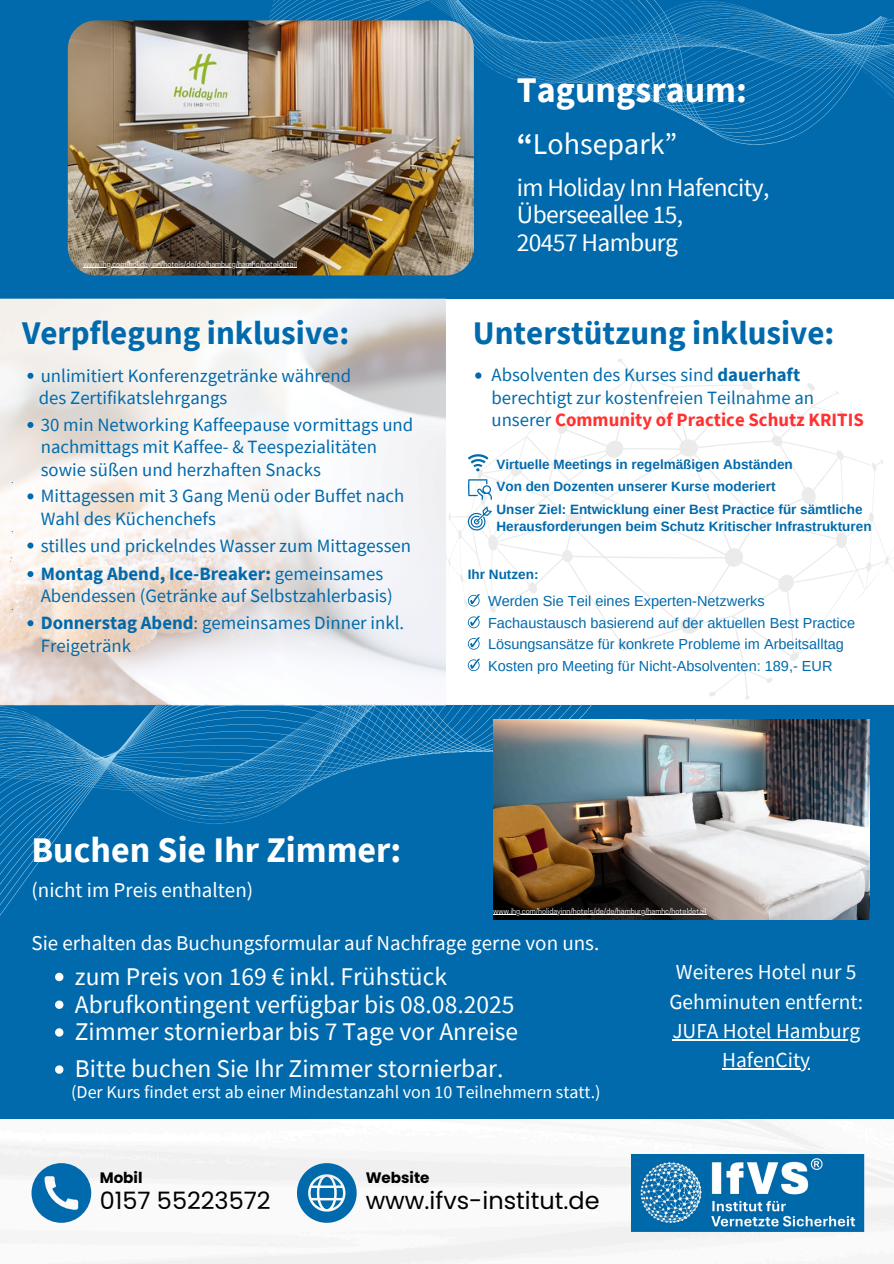
<style>
.page{position:relative;width:894px;height:1264px;background:#fff}
.page>*{position:absolute;margin:0;border:0;box-sizing:border-box;transform-origin:0 0}
.t1{font:700 36px "Source Sans Pro";color:#fff}
.t2{font:700 33px "Source Sans Pro";color:#006aac}
.t3{font:30px "Source Sans Pro";color:#fff}
.t4{font:25.5px "Source Sans Pro";color:#fff}
.t5{font:25.5px/27px "Source Sans Pro";letter-spacing:-.025em;color:#fff}
.t6{font:24px "Poppins";color:#000}
.t7{font:21.45px/29.2px "Source Sans Pro";color:#fff;text-align:center}
.t8{font:21px "Source Sans Pro";color:#fff}
.t9{font:18.75px/22.4px "Source Sans Pro";color:#006aac}
.t10{font:18px "Source Sans Pro";color:#fff}
.t11{font:700 15.15px "Poppins";color:#000}
.t12{font:14.55px "Arimo";color:#006aac}
.t13{font:700 13.5px "Arimo";color:#006aac}
.t14{font:7.5px "Cooper Hewitt";color:#fff}
.s1{font-weight:700}
.s2{font-weight:700;color:#ff3131}
</style>
<div class="page">
<img style="left:0;top:298px;width:893px;height:965px">
<svg style="left:31px;top:1163px;width:60px;height:59px"></svg>
<svg style="left:297px;top:1163px;width:59px;height:59px"></svg>
<img style="left:631px;top:1154px;width:233px;height:76px">
<div style="left:0;top:705px;width:893px;height:413px;background:#006aac"></div>
<svg style="left:0;top:704px;width:710px;height:278px"></svg>
<div style="left:0;top:298px;width:892px;height:406px;background:#fff"></div>
<div style="left:0;top:0;width:893px;height:298px;background:#006aac"></div>
<svg style="left:269px;top:0;width:624px;height:265px"></svg>
<img style="left:68px;top:20px;width:405px;height:255px;border-radius:28px">
<svg style="left:445px;top:358px;width:448px;height:341px"></svg>
<svg style="left:467px;top:506px;width:24px;height:24px"></svg>
<svg style="left:467px;top:454px;width:21px;height:17px"></svg>
<svg style="left:467px;top:479px;width:24px;height:20px"></svg>
<img style="left:0;top:298px;width:445px;height:407px">
<svg style="left:467px;top:594px;width:12px;height:12px"></svg>
<svg style="left:467px;top:616px;width:12px;height:12px"></svg>
<svg style="left:467px;top:637px;width:12px;height:12px"></svg>
<svg style="left:467px;top:658px;width:12px;height:13px"></svg>
<img style="left:493px;top:719px;width:375px;height:200px">
<svg style="left:27px;top:373px;width:6px;height:6px"></svg>
<svg style="left:27px;top:422px;width:6px;height:6px"></svg>
<svg style="left:27px;top:493px;width:6px;height:6px"></svg>
<svg style="left:27px;top:542px;width:6px;height:6px"></svg>
<svg style="left:27px;top:571px;width:6px;height:6px"></svg>
<svg style="left:27px;top:620px;width:6px;height:6px"></svg>
<svg style="left:475px;top:372px;width:6px;height:7px"></svg>
<hr style="left:84px;top:267px;width:213px;height:1px;background:#fff">
<svg style="left:55px;top:972px;width:8px;height:9px"></svg>
<svg style="left:55px;top:1000px;width:8px;height:8px"></svg>
<svg style="left:55px;top:1028px;width:8px;height:8px"></svg>
<svg style="left:55px;top:1065px;width:8px;height:8px"></svg>
<hr style="left:672px;top:1038px;width:187px;height:2px;background:#fff">
<hr style="left:722px;top:1068px;width:88px;height:1px;background:#fff">
<hr style="left:493px;top:914px;width:213px;height:1px;background:#fff">
<p class="t14" style="left:84px;top:261px;width:215px">www.ihg.com/holidayinn/hotels/de/de/hamburg/hamhc/hoteldetail</p>
<p class="t2" style="left:22px;top:312px;width:328px">Verpflegung inklusive:</p>
<h1 class="t9" style="left:41px;top:364px;width:312px">unlimitiert Konferenzgetränke während</h1>
<p class="t9" style="left:39px;top:386px;width:190px">des Zertifikatslehrgangs</p>
<p class="t9" style="left:41px;top:413px;width:374px">30 min Networking Kaffeepause vormittags und nachmittags mit Kaffee- &amp; Teespezialitäten sowie süßen und herzhaften Snacks</p>
<p class="t9" style="left:41px;top:484px;width:365px">Mittagessen mit 3 Gang Menü oder Buffet nach<br>Wahl des Küchenchefs</p>
<p class="t9" style="left:41px;top:533px;width:372px">stilles und prickelndes Wasser zum Mittagessen</p>
<p class="t9" style="left:41px;top:562px;width:353px"><span class="s1">Montag Abend, Ice-Breaker:</span> gemeinsames<br>Abendessen (Getränke auf Selbstzahlerbasis)</p>
<p class="t9" style="left:41px;top:611px;width:365px"><span class="s1">Donnerstag Abend</span>: gemeinsames Dinner inkl.<br>Freigetränk</p>
<p class="t1" style="left:516px;top:66px;width:231px">Tagungsraum:</p>
<p class="t3" style="left:516px;top:124px;width:162px"><span class="s1">“</span>Lohsepark”</p>
<p class="t5" style="left:516px;top:174px;width:254px">im Holiday Inn Hafencity,<br>Überseeallee 15,<br>20457 Hamburg</p>
<p class="t2" style="left:472px;top:311px;width:363px">Unterstützung inklusive:</p>
<p class="t9" style="left:491px;top:363px;width:374px">Absolventen des Kurses sind <span class="s1">dauerhaft </span>berechtigt zur kostenfreien Teilnahme an unserer <span class="s2">Community of Practice Schutz KRITIS</span></p>
<h1 class="t13" style="left:496px;top:456px;width:298px">Virtuelle Meetings in regelmäßigen Abständen</h1>
<h2 class="t13" style="left:496px;top:479px;width:280px">Von den Dozenten unserer Kurse moderiert</h2>
<h3 class="t13" style="left:496px;top:501px;width:367px">Unser Ziel: Entwicklung einer Best Practice für sämtliche</h3>
<p class="t13" style="left:496px;top:518px;width:376px">Herausforderungen beim Schutz Kritischer Infrastrukturen</p>
<p class="t13" style="left:467px;top:566px;width:72px">Ihr Nutzen:</p>
<h1 class="t12" style="left:488px;top:593px;width:278px">Werden Sie Teil eines Experten-Netzwerks</h1>
<p class="t12" style="left:488px;top:614px;width:368px">Fachaustausch basierend auf der aktuellen Best Practice</p>
<h5 class="t12" style="left:488px;top:636px;width:357px">Lösungsansätze für konkrete Probleme im Arbeitsalltag</h5>
<p class="t12" style="left:488px;top:657px;width:346px">Kosten pro Meeting für Nicht-Absolventen: 189,- EUR</p>
<p class="t1" style="left:31px;top:826px;width:371px">Buchen Sie Ihr Zimmer:</p>
<p class="t8" style="left:31px;top:876px;width:223px">(nicht im Preis enthalten)</p>
<p class="t8" style="left:31px;top:929px;width:569px">Sie erhalten das Buchungsformular auf Nachfrage gerne von uns.</p>
<p class="t4" style="left:75px;top:959px;width:373px">zum Preis von 169 € inkl. Frühstück</p>
<p class="t4" style="left:75px;top:987px;width:441px">Abrufkontingent verfügbar bis 08.08.2025</p>
<p class="t4" style="left:75px;top:1015px;width:445px">Zimmer stornierbar bis 7 Tage vor Anreise</p>
<p class="t4" style="left:75px;top:1052px;width:430px">Bitte buchen Sie Ihr Zimmer stornierbar.</p>
<p class="t10" style="left:71px;top:1080px;width:531px">(Der Kurs findet erst ab einer Mindestanzahl von 10 Teilnehmern statt.)</p>
<p class="t14" style="left:493px;top:908px;width:215px">www.ihg.com/holidayinn/hotels/de/de/hamburg/hamhc/hoteldetail</p>
<p class="t7" style="left:669px;top:957px;width:195px">Weiteres Hotel nur 5<br>Gehminuten entfernt:</p>
<h4 class="t7" style="left:672px;top:1015px;width:189px">JUFA Hotel Hamburg</h4>
<h4 class="t7" style="left:722px;top:1044px;width:89px">HafenCity</h4>
<p class="t11" style="left:100px;top:1167px;width:44px">Mobil</p>
<p class="t11" style="left:365px;top:1167px;width:65px">Website</p>
<p class="t6" style="left:100px;top:1183px;width:172px">0157 55223572</p>
<p class="t6" style="left:365px;top:1183px;width:235px">www.ifvs-institut.de</p>
</div>
